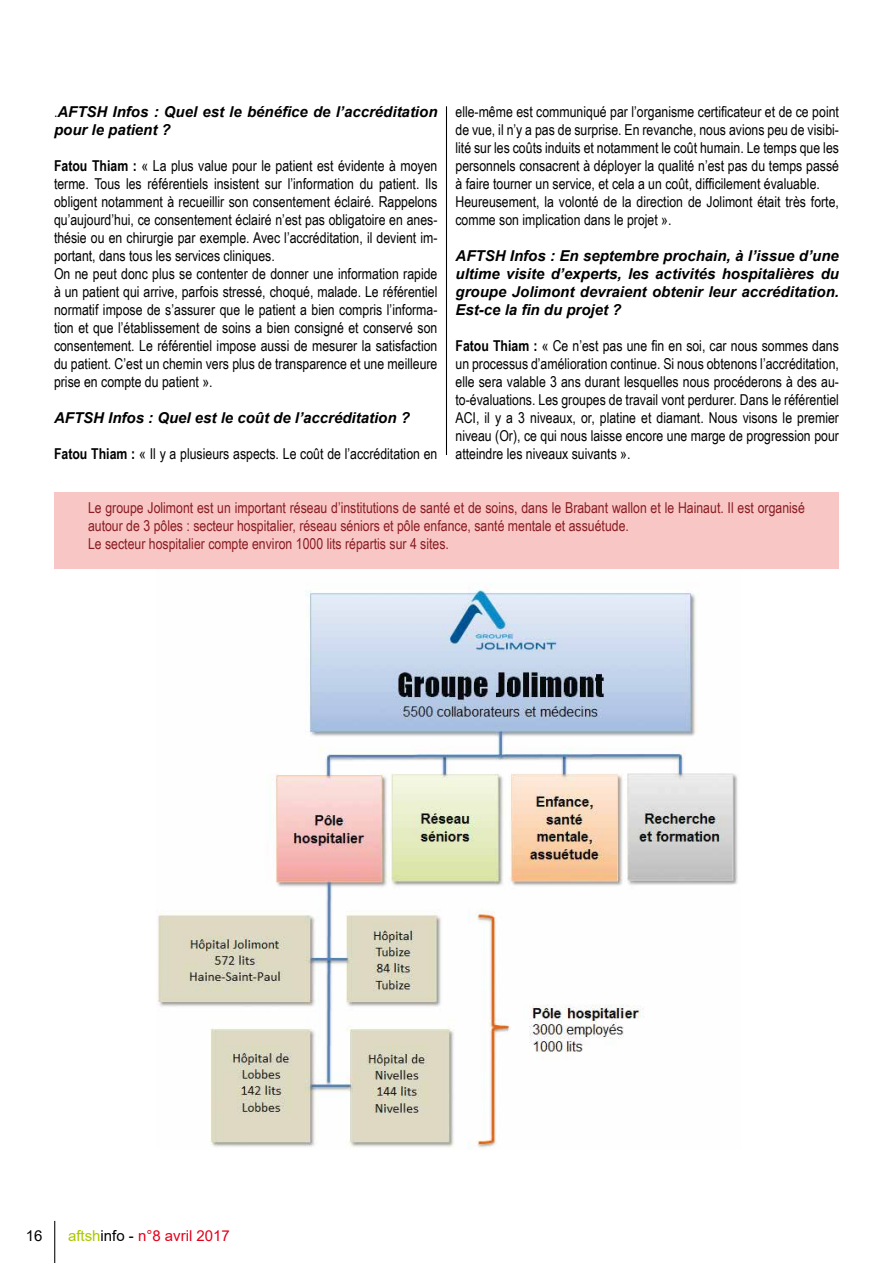
<style>
.page{position:relative;width:893px;height:1263px;background:#fff}
.page>*{position:absolute;margin:0;border:0;box-sizing:border-box;transform-origin:0 0}
.t1{font:15px/18px "Arial Narrow";color:#000}
.t2{font:italic 700 15px/18px "Arial";color:#000}
.t3{font:15px/18px "Arial Narrow";color:#891c22}
.t4{font:15px "Arial";color:#e2001a}
.t5{font:15px "Arial";color:#000}
.s1{font-family:"Arial Narrow";font-weight:400;font-style:normal}
.s2{font-weight:700}
.s3{color:#acc600}
.s4{color:#000}
</style>
<div class="page">
<hr style="left:54px;top:1221px;width:1px;height:42px;background:#000">
<img style="left:156px;top:568px;width:585px;height:581px">
<div style="left:54px;top:492px;width:785px;height:76px;background:#f8c7c5"></div>
<hr style="left:446px;top:106px;width:1px;height:349px;background:#000">
<p class="t2" style="left:54px;top:103px;width:385px"><span class="s1">.</span>AFTSH Infos : Quel est le bénéfice de l’accréditation pour le patient ?</p>
<p class="t1" style="left:54px;top:156px;width:385px"><span class="s2">Fatou Thiam :</span> « La plus value pour le patient est évidente à moyen terme. Tous les référentiels insistent sur l’information du patient. Ils obligent notamment à recueillir son consentement éclairé. Rappelons qu’aujourd’hui, ce consentement éclairé n’est pas obligatoire en anes&shy;thésie ou en chirurgie par exemple. Avec l’accréditation, il devient im&shy;portant, dans tous les services cliniques.<br>On ne peut donc plus se contenter de donner une information rapide à un patient qui arrive, parfois stressé, choqué, malade. Le référentiel normatif impose de s’assurer que le patient a bien compris l’informa&shy;tion et que l’établissement de soins a bien consigné et conservé son consentement. Le référentiel impose aussi de mesurer la satisfaction du patient. C’est un chemin vers plus de transparence et une meilleure prise en compte du patient ».</p>
<p class="t2" style="left:54px;top:409px;width:357px">AFTSH Infos : Quel est le coût de l’accréditation ?</p>
<p class="t1" style="left:54px;top:444px;width:385px"><span class="s2">Fatou Thiam :</span> « Il y a plusieurs aspects. Le coût de l’accréditation en</p>
<p class="t1" style="left:455px;top:102px;width:385px">elle-même est communiqué par l’organisme certificateur et de ce point de vue, il n’y a pas de surprise. En revanche, nous avions peu de visibi&shy;lité sur les coûts induits et notamment le coût humain. Le temps que les personnels consacrent à déployer la qualité n’est pas du temps passé à faire tourner un service, et cela a un coût, difficilement évaluable.<br>Heureusement, la volonté de la direction de Jolimont était très forte, comme son implication dans le projet ».</p>
<p class="t2" style="left:455px;top:247px;width:385px;text-align:justify">AFTSH Infos : En septembre prochain, à l’issue d’une ultime visite d’experts, les activités hospitalières du groupe Jolimont devraient obtenir leur accréditation.<br>Est-ce la fin du projet ?</p>
<p class="t1" style="left:455px;top:336px;width:385px;text-align:justify"><span class="s2">Fatou Thiam :</span> « Ce n’est pas une fin en soi, car nous sommes dans un processus d’amélioration continue. Si nous obtenons l’accréditation, elle sera valable 3 ans durant lesquelles nous procéderons à des au&shy;to-évaluations. Les groupes de travail vont perdurer. Dans le référentiel ACI, il y a 3 niveaux, or, platine et diamant. Nous visons le premier niveau (Or), ce qui nous laisse encore une marge de progression pour atteindre les niveaux suivants ».</p>
<p class="t3" style="left:88px;top:498px;width:718px">Le groupe Jolimont est un important réseau d’institutions de santé et de soins, dans le Brabant wallon et le Hainaut. Il est organisé autour de 3 pôles : secteur hospitalier, réseau séniors et pôle enfance, santé mentale et assuétude.<br>Le secteur hospitalier compte environ 1000 lits répartis sur 4 sites.</p>
<p class="t5" style="left:26px;top:1226px;width:18px">16</p>
<p class="t4" style="left:68px;top:1226px;width:163px"><span class="s3">aftsh</span><span class="s4">info -</span> n°8 avril 2017</p>
</div>
